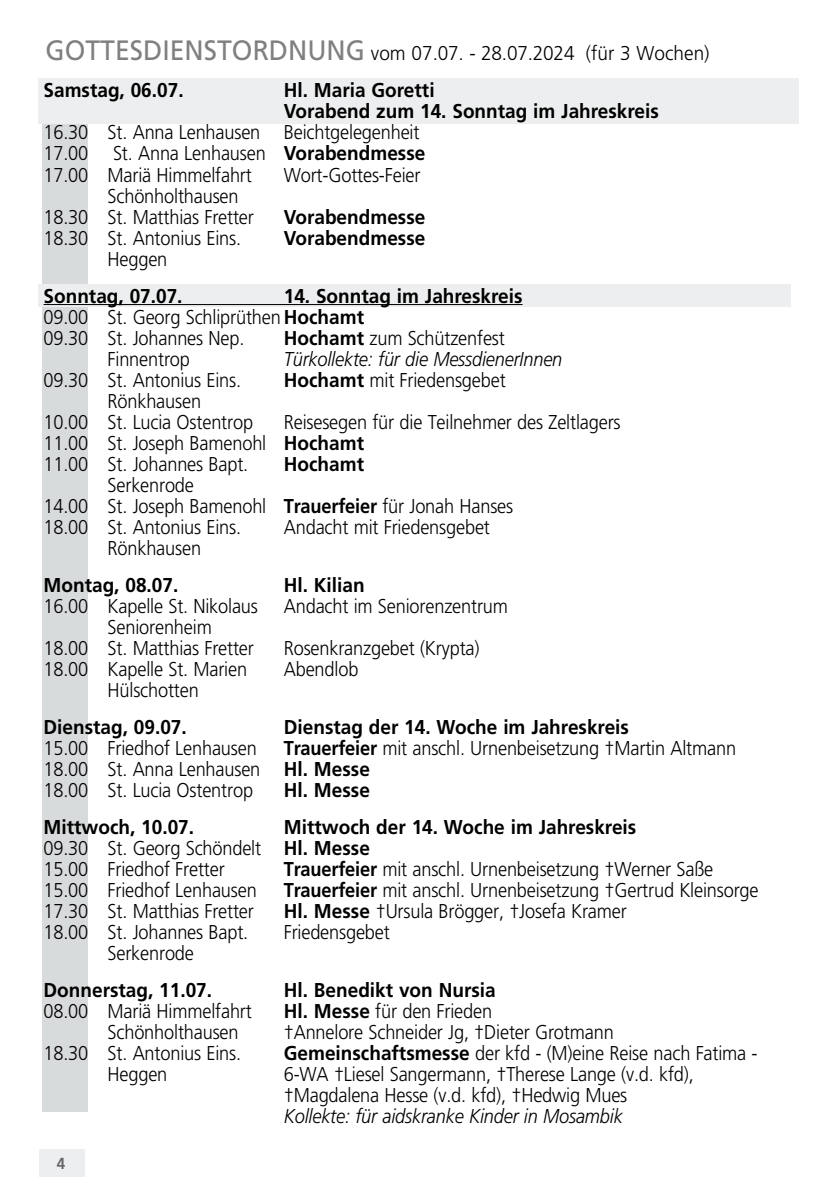
<style>
.page{position:relative;width:840px;height:1191px;background:#fff}
.page>*{position:absolute;margin:0;border:0;box-sizing:border-box;transform-origin:0 0}
.t1{font:300 20px/21px "Frutiger";letter-spacing:-.01em;color:#000;scale:.91 1}
.t2{font:700 20px/21px "Frutiger";color:#000;scale:.95 1}
.t3{font:italic 300 20px "Frutiger";letter-spacing:-.01em;color:#000;scale:.91 1}
.t4{font:300 20px/37.2px "Frutiger";letter-spacing:-.01em;color:#000;scale:.95 1}
.t5{font:700 16px "Frutiger";color:#68676c;scale:.95 1}
.s1{font-weight:400;font-size:28px;color:#808080}
.s2{font-weight:700}
</style>
<div class="page">
<div style="left:40px;top:1148px;width:45px;height:28px;background:#edeeef"></div>
<div style="left:43px;top:96px;width:45px;height:1015px;background:#d8dbdc"></div>
<div style="left:38px;top:78px;width:760px;height:45px;background:#edeeef"></div>
<div style="left:38px;top:284px;width:752px;height:23px;background:#edeeef"></div>
<hr style="left:43px;top:304px;width:479px;height:1px;background:#000">
<p class="t4" style="left:43px;top:35px;width:702px"><span class="s1">GOTTESDIENSTORDNUNG</span> vom 07.07. - 28.07.2024 (für 3 Wochen)<br><span class="s2">Samstag, 06.07.</span></p>
<p class="t2" style="left:283px;top:80px;width:396px">Hl. Maria Goretti<br>Vorabend zum 14. Sonntag im Jahreskreis</p>
<p class="t1" style="left:43px;top:122px;width:421px">16.30 St. Anna Lenhausen Beichtgelegenheit<br>17.00 St. Anna Lenhausen <span class="s2">Vorabendmesse<br></span>17.00 Mariä Himmelfahrt</p>
<p class="t1" style="left:283px;top:164px;width:152px">Wort-Gottes-Feier</p>
<p class="t1" style="left:43px;top:185px;width:232px;text-indent:64px">Schönholthausen<br>18.30 St. Matthias Fretter</p>
<p class="t2" style="left:283px;top:206px;width:150px">Vorabendmesse</p>
<p class="t1" style="left:43px;top:227px;width:218px">18.30 St. Antonius Eins.</p>
<p class="t2" style="left:283px;top:227px;width:150px">Vorabendmesse</p>
<p class="t1" style="left:107px;top:248px;width:67px">Heggen</p>
<p class="t2" style="left:43px;top:285px;width:148px">Sonntag, 07.07.</p>
<p class="t1" style="left:43px;top:285px;width:527px;text-indent:240px"><span class="s2">14. Sonntag im Jahreskreis<br></span>09.00 St. Georg Schliprüthen <span class="s2">Hochamt<br></span>09.30 St. Johannes Nep.</p>
<p class="t1" style="left:283px;top:327px;width:244px"><span class="s2">Hochamt</span> zum Schützenfest</p>
<p class="t1" style="left:107px;top:348px;width:92px">Finnentrop</p>
<p class="t3" style="left:283px;top:347px;width:307px">Türkollekte: für die MessdienerInnen</p>
<p class="t1" style="left:43px;top:369px;width:218px">09.30 St. Antonius Eins.</p>
<p class="t1" style="left:283px;top:369px;width:245px"><span class="s2">Hochamt</span> mit Friedensgebet</p>
<p class="t1" style="left:43px;top:390px;width:232px;text-indent:64px">Rönkhausen<br>10.00 St. Lucia Ostentrop</p>
<p class="t1" style="left:43px;top:411px;width:635px;text-indent:240px">Reisesegen für die Teilnehmer des Zeltlagers<br>11.00 St. Joseph Bamenohl <span class="s2">Hochamt<br></span>11.00 St. Johannes Bapt.</p>
<p class="t2" style="left:283px;top:453px;width:86px">Hochamt</p>
<p class="t1" style="left:43px;top:474px;width:517px;text-indent:64px">Serkenrode<br>14.00 St. Joseph Bamenohl <span class="s2">Trauerfeier</span> für Jonah Hanses<br>18.00 St. Antonius Eins.</p>
<p class="t1" style="left:283px;top:516px;width:228px">Andacht mit Friedensgebet</p>
<p class="t1" style="left:107px;top:537px;width:104px">Rönkhausen</p>
<p class="t2" style="left:43px;top:574px;width:143px">Montag, 08.07.</p>
<p class="t2" style="left:283px;top:574px;width:87px">Hl. Kilian</p>
<p class="t1" style="left:43px;top:595px;width:237px">16.00 Kapelle St. Nikolaus</p>
<p class="t1" style="left:283px;top:595px;width:248px">Andacht im Seniorenzentrum</p>
<p class="t1" style="left:43px;top:616px;width:232px;text-indent:64px">Seniorenheim<br>18.00 St. Matthias Fretter</p>
<p class="t1" style="left:283px;top:637px;width:216px">Rosenkranzgebet (Krypta)</p>
<p class="t1" style="left:43px;top:658px;width:225px">18.00 Kapelle St. Marien</p>
<p class="t1" style="left:283px;top:658px;width:83px">Abendlob</p>
<p class="t1" style="left:107px;top:679px;width:102px">Hülschotten</p>
<p class="t2" style="left:43px;top:716px;width:152px">Dienstag, 09.07.</p>
<p class="t2" style="left:283px;top:716px;width:364px">Dienstag der 14. Woche im Jahreskreis</p>
<p class="t1" style="left:43px;top:737px;width:236px">15.00 Friedhof Lenhausen</p>
<p class="t1" style="left:43px;top:737px;width:762px;text-indent:240px"><span class="s2">Trauerfeier</span> mit anschl. Urnenbeisetzung †Martin Altmann<br>18.00 St. Anna Lenhausen <span class="s2">Hl. Messe<br></span>18.00 St. Lucia Ostentrop</p>
<p class="t2" style="left:283px;top:779px;width:92px">Hl. Messe</p>
<p class="t1" style="left:43px;top:816px;width:652px;text-indent:240px"><span class="s2">Mittwoch der 14. Woche im Jahreskreis<br></span>09.30 St. Georg Schöndelt <span class="s2">Hl. Messe<br></span>15.00 Friedhof Fretter</p>
<p class="t2" style="left:43px;top:816px;width:160px">Mittwoch, 10.07.</p>
<p class="t1" style="left:283px;top:858px;width:473px"><span class="s2">Trauerfeier</span> mit anschl. Urnenbeisetzung †Werner Saße</p>
<p class="t1" style="left:43px;top:879px;width:236px">15.00 Friedhof Lenhausen</p>
<p class="t1" style="left:283px;top:879px;width:523px"><span class="s2">Trauerfeier</span> mit anschl. Urnenbeisetzung †Gertrud Kleinsorge</p>
<p class="t1" style="left:43px;top:900px;width:232px">17.30 St. Matthias Fretter</p>
<p class="t1" style="left:283px;top:900px;width:378px"><span class="s2">Hl. Messe</span> †Ursula Brögger, †Josefa Kramer</p>
<p class="t1" style="left:43px;top:921px;width:226px">18.00 St. Johannes Bapt.</p>
<p class="t1" style="left:283px;top:921px;width:118px">Friedensgebet</p>
<p class="t1" style="left:107px;top:942px;width:96px">Serkenrode</p>
<p class="t2" style="left:43px;top:979px;width:179px">Donnerstag, 11.07.</p>
<p class="t2" style="left:283px;top:979px;width:224px">Hl. Benedikt von Nursia</p>
<p class="t1" style="left:43px;top:1000px;width:230px">08.00 Mariä Himmelfahrt</p>
<p class="t1" style="left:283px;top:1000px;width:230px"><span class="s2">Hl. Messe</span> für den Frieden</p>
<p class="t1" style="left:107px;top:1021px;width:145px">Schönholthausen</p>
<p class="t1" style="left:283px;top:1021px;width:364px">†Annelore Schneider Jg, †Dieter Grotmann</p>
<p class="t1" style="left:43px;top:1042px;width:218px">18.30 St. Antonius Eins.</p>
<p class="t1" style="left:283px;top:1042px;width:522px"><span class="s2">Gemeinschaftsmesse</span> der kfd - (M)eine Reise nach Fatima -</p>
<p class="t1" style="left:107px;top:1063px;width:67px">Heggen</p>
<p class="t1" style="left:283px;top:1063px;width:452px">6-WA †Liesel Sangermann, †Therese Lange (v.d. kfd), †Magdalena Hesse (v.d. kfd), †Hedwig Mues</p>
<p class="t3" style="left:283px;top:1104px;width:374px">Kollekte: für aidskranke Kinder in Mosambik</p>
<p class="t5" style="left:57px;top:1154px;width:10px">4</p>
</div>
